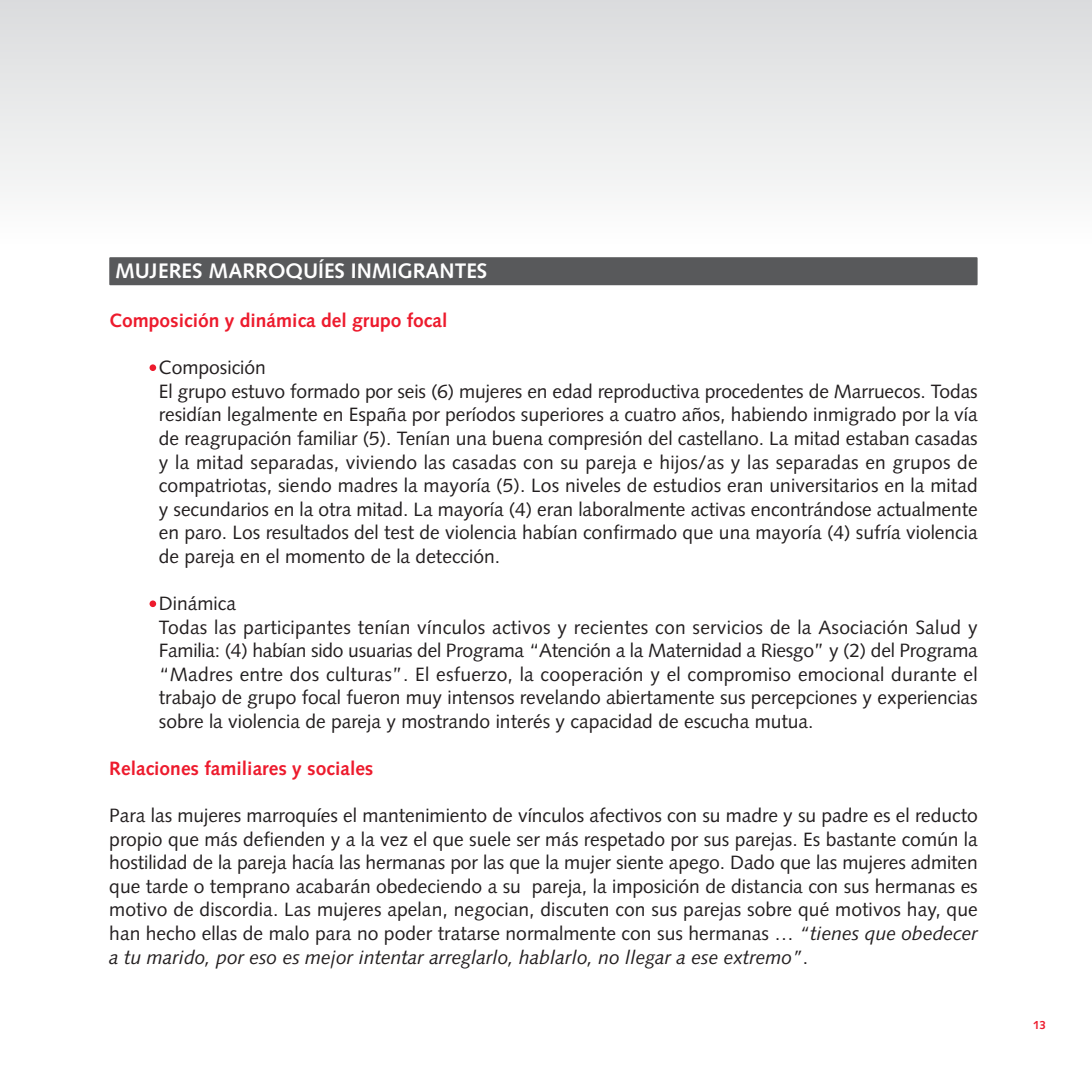
<style>
.page{position:relative;width:1092px;height:1092px;background:#fff}
.page>*{position:absolute;margin:0;border:0;box-sizing:border-box;transform-origin:0 0}
.t1{font:700 21px "Syntax";color:#fff}
.t2{font:19.25px/23.6px "Syntax";color:#231f20}
.t3{font:700 19.25px "Syntax";color:#ed1b2d}
.t4{font:700 11.72px "Syntax";color:#ed1b2d}
.s1{font-style:italic}
</style>
<div class="page">
<div style="left:0;top:0;width:1091px;height:247px;background:linear-gradient(to bottom,#dadbdd,#fdfefd)"></div>
<div style="left:109px;top:257px;width:868px;height:28px;background:#58595b"></div>
<div style="left:149px;top:364px;width:7px;height:7px;background:#ed1b2d;border-radius:50%"></div>
<div style="left:149px;top:600px;width:7px;height:7px;background:#ed1b2d;border-radius:50%"></div>
<p class="t1" style="left:115px;top:262px;width:374px">MUJERES MARROQUÍES INMIGRANTES</p>
<p class="t3" style="left:109px;top:312px;width:340px">Composición y dinámica del grupo focal</p>
<p class="t2" style="left:159px;top:357px;width:820px">Composición<br>El grupo estuvo formado por seis (6) mujeres en edad reproductiva procedentes de Marruecos. Todas residían legalmente en España por períodos superiores a cuatro años, habiendo inmigrado por la vía de reagrupación familiar (5). Tenían una buena compresión del castellano. La mitad estaban casadas y la mitad separadas, viviendo las casadas con su pareja e hijos/as y las separadas en grupos de compatriotas, siendo madres la mayoría (5). Los niveles de estudios eran universitarios en la mitad y secundarios en la otra mitad. La mayoría (4) eran laboralmente activas encontrándose actualmente en paro. Los resultados del test de violencia habían confirmado que una mayoría (4) sufría violencia de pareja en el momento de la detección.</p>
<p class="t2" style="left:159px;top:593px;width:820px">Dinámica<br>Todas las participantes tenían vínculos activos y recientes con servicios de la Asociación Salud y Familia: (4) habían sido usuarias del Programa “Atención a la Maternidad a Riesgo” y (2) del Programa “Madres entre dos culturas”. El esfuerzo, la cooperación y el compromiso emocional durante el trabajo de grupo focal fueron muy intensos revelando abiertamente sus percepciones y experiencias sobre la violencia de pareja y mostrando interés y capacidad de escucha mutua.</p>
<p class="t3" style="left:109px;top:760px;width:266px">Relaciones familiares y sociales</p>
<p class="t2" style="left:109px;top:805px;width:870px;text-align:justify">Para las mujeres marroquíes el mantenimiento de vínculos afectivos con su madre y su padre es el reducto propio que más defienden y a la vez el que suele ser más respetado por sus parejas. Es bastante común la hostilidad de la pareja hacía las hermanas por las que la mujer siente apego. Dado que las mujeres admiten que tarde o temprano acabarán obedeciendo a su pareja, la imposición de distancia con sus hermanas es motivo de discordia. Las mujeres apelan, negocian, discuten con sus parejas sobre qué motivos hay, que han hecho ellas de malo para no poder tratarse normalmente con sus hermanas … <span class="s1">“tienes que obedecer a tu marido, por eso es mejor intentar arreglarlo, hablarlo, no llegar a ese extremo”</span>.</p>
<p class="t4" style="left:1033px;top:1020px;width:15px">13</p>
</div>
